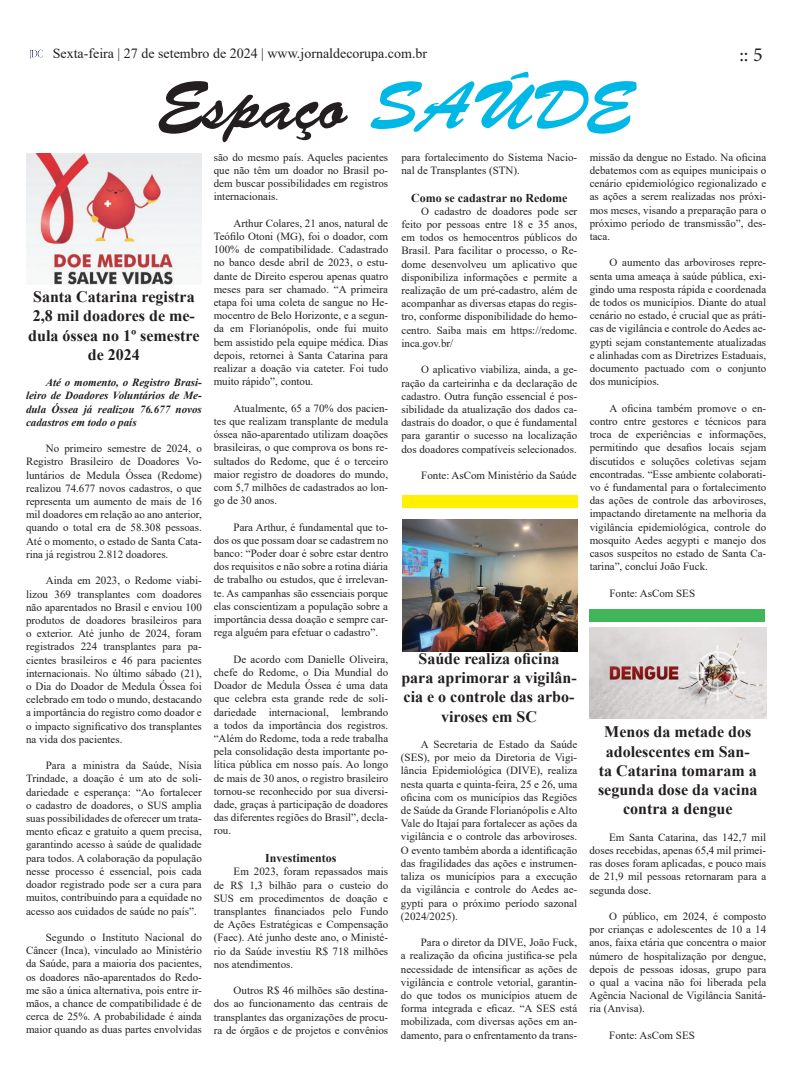
<style>
.page{position:relative;width:791px;height:1078px;background:#fff}
.page>*{position:absolute;margin:0;border:0;box-sizing:border-box;transform-origin:0 0}
.t1{font:68px "Brush Script Std";color:#231f20}
.t2{font:20px "Minion Pro";color:#231f20}
.t3{font:700 16px/19.2px "Times New Roman";color:#231f20;text-align:center}
.t4{font:14px "Times New Roman";color:#231f20}
.t5{font:700 12px "Times New Roman";color:#231f20}
.t6{font:11px/13.2px "Times New Roman";color:#231f20;text-align:justify}
.t7{font:italic 700 11px/13.2px "Times New Roman";color:#231f20;text-align:justify}
.s1{color:#00b8e5}
</style>
<div class="page">
<svg style="left:30px;top:50px;width:13px;height:9px"></svg>
<div style="left:402px;top:495px;width:176px;height:13px;background:#fff101"></div>
<div style="left:589px;top:608px;width:176px;height:13px;background:#3fb659"></div>
<img style="left:26px;top:153px;width:176px;height:132px">
<img style="left:402px;top:519px;width:175px;height:132px">
<img style="left:590px;top:627px;width:176px;height:91px">
<p class="t4" style="left:53px;top:43px;width:376px">Sexta-feira | 27 de setembro de 2024 | www.jornaldecorupa.com.br</p>
<h2 class="t2" style="left:739px;top:42px;width:25px">:: 5</h2>
<h1 class="t1" style="left:157px;top:68px;width:478px">Espaço <span class="s1">SAÚDE</span></h1>
<h3 class="t3" style="left:28px;top:286px;width:173px">Santa Catarina registra<br>2,8 mil doadores de me&shy;dula óssea no 1º semestre de 2024</h3>
<p class="t7" style="left:26px;top:375px;width:177px;text-indent:20px">Até o momento, o Registro Brasi&shy;leiro de Doadores Voluntários de Me&shy;dula Óssea já realizou 76.677 novos cadastros em todo o país</p>
<p class="t6" style="left:26px;top:441px;width:177px;text-indent:20px">No primeiro semestre de 2024, o Registro Brasileiro de Doadores Vo&shy;luntários de Medula Óssea (Redome) realizou 74.677 novos cadastros, o que representa um aumento de mais de 16 mil doadores em relação ao ano anterior, quando o total era de 58.308 pessoas.<br>Até o momento, o estado de Santa Cata&shy;rina já registrou 2.812 doadores.</p>
<p class="t6" style="left:26px;top:573px;width:177px;text-indent:20px">Ainda em 2023, o Redome viabi&shy;lizou 369 transplantes com doadores não aparentados no Brasil e enviou 100 produtos de doadores brasileiros para o exterior. Até junho de 2024, foram registrados 224 transplantes para pa&shy;cientes brasileiros e 46 para pacientes internacionais. No último sábado (21), o Dia do Doador de Medula Óssea foi celebrado em todo o mundo, destacando a importância do registro como doador e o impacto significativo dos transplantes na vida dos pacientes.</p>
<p class="t6" style="left:26px;top:758px;width:177px;text-indent:20px">Para a ministra da Saúde, Nísia Trindade, a doação é um ato de soli&shy;dariedade e esperança: “Ao fortalecer o cadastro de doadores, o SUS amplia suas possibilidades de oferecer um trata&shy;mento eficaz e gratuito a quem precisa, garantindo acesso à saúde de qualidade para todos. A colaboração da população nesse processo é essencial, pois cada doador registrado pode ser a cura para muitos, contribuindo para a equidade no acesso aos cuidados de saúde no país”.</p>
<p class="t6" style="left:26px;top:930px;width:177px;text-indent:20px">Segundo o Instituto Nacional do Câncer (Inca), vinculado ao Ministério da Saúde, para a maioria dos pacientes, os doadores não-aparentados do Redo&shy;me são a única alternativa, pois entre ir&shy;mãos, a chance de compatibilidade é de cerca de 25%. A probabilidade é ainda maior quando as duas partes envolvidas</p>
<p class="t6" style="left:214px;top:150px;width:176px">são do mesmo país. Aqueles pacientes que não têm um doador no Brasil po&shy;dem buscar possibilidades em registros internacionais.</p>
<p class="t6" style="left:214px;top:216px;width:176px;text-indent:20px">Arthur Colares, 21 anos, natural de Teófilo Otoni (MG), foi o doador, com 100% de compatibilidade. Cadastrado no banco desde abril de 2023, o estu&shy;dante de Direito esperou apenas quatro meses para ser chamado. “A primeira etapa foi uma coleta de sangue no He&shy;mocentro de Belo Horizonte, e a segun&shy;da em Florianópolis, onde fui muito bem assistido pela equipe médica. Dias depois, retornei à Santa Catarina para realizar a doação via cateter. Foi tudo muito rápido”, contou.</p>
<p class="t6" style="left:214px;top:401px;width:176px;text-indent:20px">Atualmente, 65 a 70% dos pacien&shy;tes que realizam transplante de medula óssea não-aparentado utilizam doações brasileiras, o que comprova os bons re&shy;sultados do Redome, que é o terceiro maior registro de doadores do mundo, com 5,7 milhões de cadastrados ao lon&shy;go de 30 anos.</p>
<p class="t6" style="left:214px;top:520px;width:176px;text-indent:20px">Para Arthur, é fundamental que to&shy;dos os que possam doar se cadastrem no banco: “Poder doar é sobre estar dentro dos requisitos e não sobre a rotina diária de trabalho ou estudos, que é irrelevan&shy;te. As campanhas são essenciais porque elas conscientizam a população sobre a importância dessa doação e sempre car&shy;rega alguém para efetuar o cadastro”.</p>
<p class="t6" style="left:214px;top:652px;width:176px;text-indent:20px">De acordo com Danielle Oliveira, chefe do Redome, o Dia Mundial do Doador de Medula Óssea é uma data que celebra esta grande rede de soli&shy;dariedade internacional, lembrando a todos da importância dos registros. “Além do Redome, toda a rede trabalha pela consolidação desta importante po&shy;lítica pública em nosso país. Ao longo de mais de 30 anos, o registro brasileiro tornou-se reconhecido por sua diversi&shy;dade, graças à participação de doadores das diferentes regiões do Brasil”, decla&shy;rou.</p>
<p class="t5" style="left:265px;top:849px;width:73px">Investimentos</p>
<p class="t6" style="left:214px;top:864px;width:176px;text-indent:20px">Em 2023, foram repassados mais de R$ 1,3 bilhão para o custeio do SUS em procedimentos de doação e transplantes financiados pelo Fundo de Ações Estratégicas e Compensação (Faec). Até junho deste ano, o Ministé&shy;rio da Saúde investiu R$ 718 milhões nos atendimentos.</p>
<p class="t6" style="left:214px;top:983px;width:176px;text-indent:20px">Outros R$ 46 milhões são destina&shy;dos ao funcionamento das centrais de transplantes das organizações de procu&shy;ra de órgãos e de projetos e convênios</p>
<p class="t6" style="left:401px;top:150px;width:177px">para fortalecimento do Sistema Nacio&shy;nal de Transplantes (STN).</p>
<p class="t5" style="left:411px;top:189px;width:158px">Como se cadastrar no Redome</p>
<p class="t6" style="left:401px;top:204px;width:177px;text-indent:20px">O cadastro de doadores pode ser feito por pessoas entre 18 e 35 anos, em todos os hemocentros públicos do Brasil. Para facilitar o processo, o Re&shy;dome desenvolveu um aplicativo que disponibiliza informações e permite a realização de um pré-cadastro, além de acompanhar as diversas etapas do regis&shy;tro, conforme disponibilidade do hemo&shy;centro. Saiba mais em https://redome. inca.gov.br/</p>
<p class="t6" style="left:401px;top:362px;width:177px;text-indent:20px">O aplicativo viabiliza, ainda, a ge&shy;ração da carteirinha e da declaração de cadastro. Outra função essencial é pos&shy;sibilidade da atualização dos dados ca&shy;dastrais do doador, o que é fundamental para garantir o sucesso na localização dos doadores compatíveis selecionados.</p>
<p class="t6" style="left:421px;top:468px;width:157px">Fonte: AsCom Ministério da Saúde</p>
<p class="t6" style="left:590px;top:150px;width:178px">missão da dengue no Estado. Na oficina debatemos com as equipes municipais o cenário epidemiológico regionalizado e as ações a serem realizadas nos próxi&shy;mos meses, visando a preparação para o próximo período de transmissão”, des&shy;taca.</p>
<p class="t6" style="left:590px;top:256px;width:178px;text-indent:20px">O aumento das arboviroses repre&shy;senta uma ameaça à saúde pública, exi&shy;gindo uma resposta rápida e coordenada de todos os municípios. Diante do atual cenário no estado, é crucial que as práti&shy;cas de vigilância e controle do Aedes ae&shy;gypti sejam constantemente atualizadas e alinhadas com as Diretrizes Estaduais, documento pactuado com o conjunto dos municípios.</p>
<p class="t6" style="left:590px;top:401px;width:178px;text-indent:20px">A oficina também promove o en&shy;contro entre gestores e técnicos para troca de experiências e informações, permitindo que desafios locais sejam discutidos e soluções coletivas sejam encontradas. “Esse ambiente colaborati&shy;vo é fundamental para o fortalecimento das ações de controle das arboviroses, impactando diretamente na melhoria da vigilância epidemiológica, controle do mosquito Aedes aegypti e manejo dos casos suspeitos no estado de Santa Ca&shy;tarina”, conclui João Fuck.</p>
<p class="t6" style="left:609px;top:586px;width:87px">Fonte: AsCom SES</p>
<h3 class="t3" style="left:401px;top:648px;width:177px">Saúde realiza oficina para aprimorar a vigilân&shy;cia e o controle das arbo&shy;viroses em SC</h3>
<p class="t6" style="left:401px;top:737px;width:178px;text-indent:20px">A Secretaria de Estado da Saúde (SES), por meio da Diretoria de Vigi&shy;lância Epidemiológica (DIVE), realiza nesta quarta e quinta-feira, 25 e 26, uma oficina com os municípios das Regiões de Saúde da Grande Florianópolis e Alto Vale do Itajaí para fortalecer as ações da vigilância e o controle das arboviroses.<br>O evento também aborda a identificação das fragilidades das ações e instrumen&shy;taliza os municípios para a execução da vigilância e controle do Aedes ae&shy;gypti para o próximo período sazonal (2024/2025).</p>
<p class="t6" style="left:401px;top:935px;width:178px;text-indent:20px">Para o diretor da DIVE, João Fuck, a realização da oficina justifica-se pela necessidade de intensificar as ações de vigilância e controle vetorial, garantin&shy;do que todos os municípios atuem de forma integrada e eficaz. “A SES está mobilizada, com diversas ações em an&shy;damento, para o enfrentamento da trans-</p>
<h3 class="t3" style="left:598px;top:721px;width:161px">Menos da metade dos adolescentes em San&shy;ta Catarina tomaram a segunda dose da vacina contra a dengue</h3>
<p class="t6" style="left:589px;top:829px;width:178px;text-indent:20px">Em Santa Catarina, das 142,7 mil doses recebidas, apenas 65,4 mil primei&shy;ras doses foram aplicadas, e pouco mais de 21,9 mil pessoas retornaram para a segunda dose.</p>
<p class="t6" style="left:589px;top:909px;width:178px;text-indent:20px">O público, em 2024, é composto por crianças e adolescentes de 10 a 14 anos, faixa etária que concentra o maior número de hospitalização por dengue, depois de pessoas idosas, grupo para o qual a vacina não foi liberada pela Agência Nacional de Vigilância Sanitá&shy;ria (Anvisa).</p>
<p class="t6" style="left:609px;top:1027px;width:87px">Fonte: AsCom SES</p>
</div>
